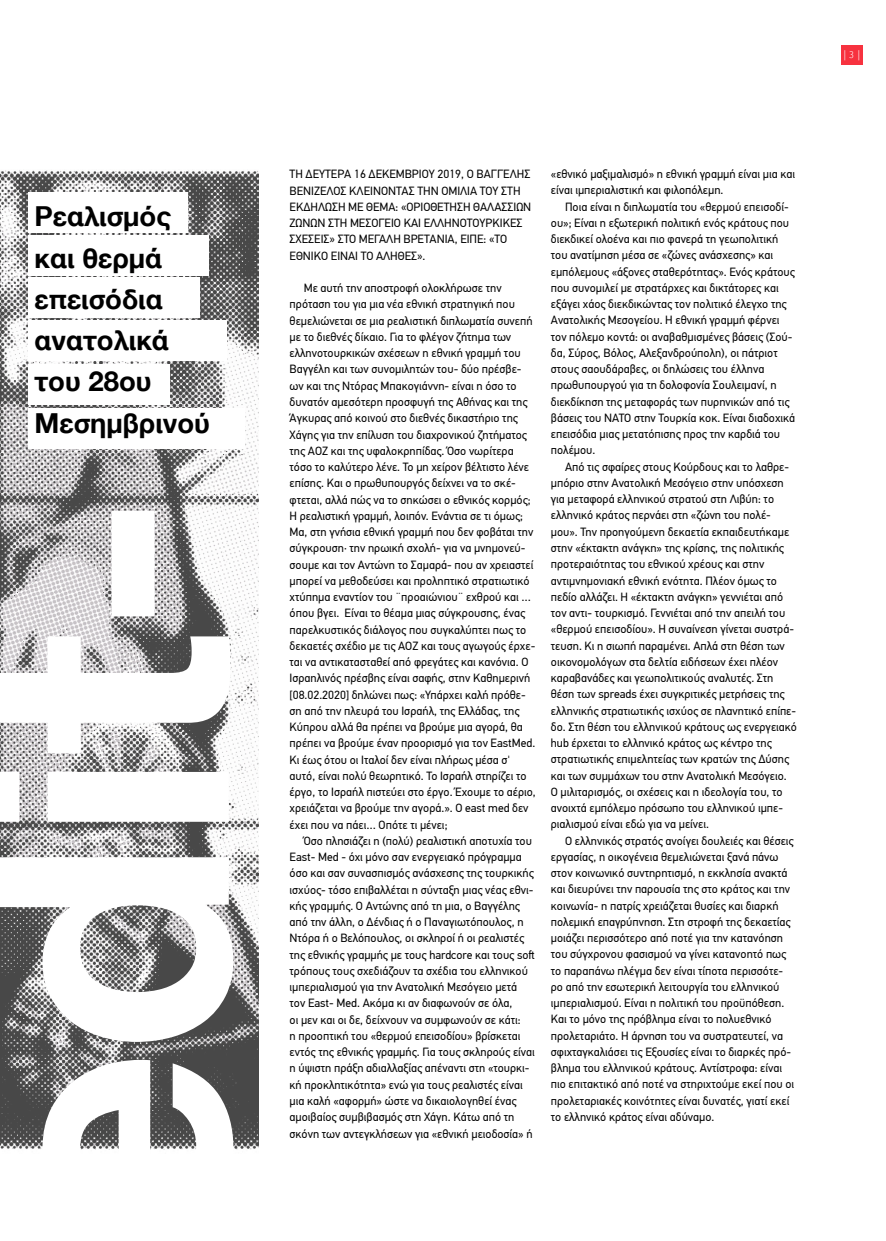
<style>
.page{position:relative;width:886px;height:1241px;background:#fff}
.page>*{position:absolute;margin:0;border:0;box-sizing:border-box;transform-origin:0 0}
.t1{font:700 27.5px/41.2px "Helvetica Neue";color:#000}
.t2{font:11.88px/16.2px "PF Din Text Pro";color:#000}
.t3{font:10px "Helvetica Neue World 45 Lt";color:#fff}
.s1{font-family:"PF Letter Gothic Display";font-weight:300}
</style>
<div class="page">
<div style="left:841px;top:45px;width:22px;height:19px;background:#f7323f"></div>
<img style="left:0;top:170px;width:259px;height:980px">
<svg style="left:0;top:510px;width:233px;height:640px"></svg>
<div style="left:28px;top:192px;width:160px;height:40px;background:#fff"></div>
<div style="left:28px;top:235px;width:181px;height:40px;background:#fff"></div>
<div style="left:28px;top:278px;width:172px;height:40px;background:#fff"></div>
<div style="left:28px;top:320px;width:199px;height:41px;background:#fff"></div>
<div style="left:28px;top:364px;width:142px;height:41px;background:#fff"></div>
<div style="left:28px;top:408px;width:216px;height:41px;background:#fff"></div>
<h1 class="t1" style="left:35px;top:196px;width:177px">Ρεαλισμός και θερμά επεισόδια ανατολικά του 28ου<br>Μεσημβρινού</h1>
<p class="t2" style="left:290px;top:166px;width:243px">ΤΗ ΔΕΥΤΈΡΑ 16 ΔΕΚΕΜΒΡΊΟΥ 2019, Ο ΒΑΓΓΈΛΗΣ ΒΕΝΙΖΈΛΟΣ ΚΛΕΊΝΟΝΤΑΣ ΤΗΝ ΟΜΙΛΊΑ ΤΟΥ ΣΤΗ ΕΚΔΉΛΩΣΗ ΜΕ ΘΈΜΑ: «ΟΡΙΟΘΈΤΗΣΗ ΘΑΛΑΣΣΊΩΝ ΖΩΝΏΝ ΣΤΗ ΜΕΣΌΓΕΙΟ ΚΑΙ ΕΛΛΗΝΟΤΟΥΡΚΙΚΈΣ ΣΧΈΣΕΙΣ» ΣΤΟ ΜΕΓΆΛΗ ΒΡΕΤΑΝΊΑ, ΕΊΠΕ: «ΤΟ ΕΘΝΙΚΌ ΕΊΝΑΙ ΤΟ ΑΛΗΘΈΣ».</p>
<p class="t2" style="left:290px;top:280px;width:248px;text-indent:14px">Με αυτή την αποστροφή ολοκλήρωσε την πρόταση του για μια νέα εθνική στρατηγική που θεμελιώνεται σε μια ρεαλιστική διπλωματία συνεπή με το διεθνές δίκαιο. Για το φλέγον ζήτημα των ελληνοτουρκικών σχέσεων η εθνική γραμμή του Βαγγέλη και των συνομιλητών του- δύο πρέσβε&shy;ων και της Ντόρας Μπακογιάννη- είναι η όσο το δυνατόν αμεσότερη προσφυγή της Αθήνας και της Άγκυρας από κοινού στο διεθνές δικαστήριο της Χάγης για την επίλυση του διαχρονικού ζητήματος της ΑΟΖ και της υφαλοκρηπίδας. Όσο νωρίτερα τόσο το καλύτερο λένε. Το μη χείρον βέλτιστο λένε επίσης. Και ο πρωθυπουργός δείχνει να το σκέ&shy;φτεται, αλλά πώς να το σηκώσει ο εθνικός κορμός; Η ρεαλιστική γραμμή, λοιπόν. Ενάντια σε τι όμως; Μα, στη γνήσια εθνική γραμμή που δεν φοβάται την σύγκρουση· την ηρωική σχολή- για να μνημονεύ&shy;σουμε και τον Αντώνη το Σαμαρά- που αν χρειαστεί μπορεί να μεθοδεύσει και προληπτικό στρατιωτικό χτύπημα εναντίον του ¨προαιώνιου¨ εχθρού και … όπου βγει. Είναι το θέαμα μιας σύγκρουσης, ένας παρελκυστικός διάλογος που συγκαλύπτει πως το δεκαετές σχέδιο με τις ΑΟΖ και τους αγωγούς έρχε&shy;ται να αντικατασταθεί από φρεγάτες και κανόνια. Ο Ισραηλινός πρέσβης είναι σαφής, στην Καθημερινή [08.02.2020] δηλώνει πως: «Υπάρχει καλή πρόθε&shy;ση από την πλευρά του Ισραήλ, της Ελλάδας, της Κύπρου αλλά θα πρέπει να βρούμε μια αγορά, θα πρέπει να βρούμε έναν προορισμό για τον EastMed.<br>Κι έως ότου οι Ιταλοί δεν είναι πλήρως μέσα σ' αυτό, είναι πολύ θεωρητικό. Το Ισραήλ στηρίζει το έργο, το Ισραήλ πιστεύει στο έργο. Έχουμε το αέριο, χρειάζεται να βρούμε την αγορά.». Ο east med δεν έχει που να πάει… Οπότε τι μένει;</p>
<p class="t2" style="left:290px;top:832px;width:247px;text-indent:14px">Όσο πλησιάζει η (πολύ) ρεαλιστική αποτυχία του East- Med - όχι μόνο σαν ενεργειακό πρόγραμμα όσο και σαν συνασπισμός ανάσχεσης της τουρκικής ισχύος- τόσο επιβαλλέται η σύνταξη μιας νέας εθνι&shy;κής γραμμής. Ο Αντώνης από τη μια, ο Βαγγέλης από την άλλη, ο Δένδιας ή ο Παναγιωτόπουλος, η Ντόρα ή ο Βελόπουλος, οι σκληροί ή οι ρεαλιστές της εθνικής γραμμής με τους hardcore και τους soft τρόπους τους σχεδιάζουν τα σχέδια του ελληνικού ιμπεριαλισμού για την Ανατολική Μεσόγειο μετά τον East- Med. Ακόμα κι αν διαφωνούν σε όλα,<br>οι μεν και οι δε, δείχνουν να συμφωνούν σε κάτι:<br>η προοπτική του «θερμού επεισοδίου» βρίσκεται εντός της εθνικής γραμμής. Για τους σκληρούς είναι η ύψιστη πράξη αδιαλλαξίας απέναντι στη «τουρκι&shy;κή προκλητικότητα» ενώ για τους ρεαλιστές είναι μια καλή «αφορμή» ώστε να δικαιολογηθεί ένας αμοιβαίος συμβιβασμός στη Χάγη. Κάτω από τη σκόνη των αντεγκλήσεων για «εθνική μειοδοσία» ή</p>
<p class="t2" style="left:551px;top:166px;width:246px">«εθνικό μαξιμαλισμό» η εθνική γραμμή είναι μια και είναι ιμπεριαλιστική και φιλοπόλεμη.</p>
<p class="t2" style="left:551px;top:198px;width:246px;text-indent:14px">Ποια είναι η διπλωματία του «θερμού επεισοδί&shy;ου»; Είναι η εξωτερική πολιτική ενός κράτους που διεκδικεί ολοένα και πιο φανερά τη γεωπολιτική του ανατίμηση μέσα σε «ζώνες ανάσχεσης» και εμπόλεμους «άξονες σταθερότητας». Ενός κράτους που συνομιλεί με στρατάρχες και δικτάτορες και εξάγει χάος διεκδικώντας τον πολιτικό έλεγχο της Ανατολικής Μεσογείου. Η εθνική γραμμή φέρνει τον πόλεμο κοντά: οι αναβαθμισμένες βάσεις (Σού&shy;δα, Σύρος, Βόλος, Αλεξανδρούπολη), οι πάτριοτ στους σαουδάραβες, οι δηλώσεις του έλληνα πρωθυπουργού για τη δολοφονία Σουλειμανί, η διεκδίκηση της μεταφοράς των πυρηνικών από τις βάσεις του ΝΑΤΟ στην Τουρκία κοκ. Είναι διαδοχικά επεισόδια μιας μετατόπισης προς την καρδιά του πολέμου.</p>
<p class="t2" style="left:551px;top:458px;width:248px;text-indent:14px">Από τις σφαίρες στους Κούρδους και το λαθρε&shy;μπόριο στην Ανατολική Μεσόγειο στην υπόσχεση για μεταφορά ελληνικού στρατού στη Λιβύη: το ελληνικό κράτος περνάει στη «ζώνη του πολέ&shy;μου». Την προηγούμενη δεκαετία εκπαιδευτήκαμε στην «έκτακτη ανάγκη» της κρίσης, της πολιτικής προτεραιότητας του εθνικού χρέους και στην αντιμνημονιακή εθνική ενότητα. Πλέον όμως το πεδίο αλλάζει. Η «έκτακτη ανάγκη» γεννιέται από τον αντι- τουρκισμό. Γεννιέται από την απειλή του «θερμού επεισοδίου». Η συναίνεση γίνεται συστρά&shy;τευση. Κι η σιωπή παραμένει. Απλά στη θέση των οικονομολόγων στα δελτία ειδήσεων έχει πλέον καραβανάδες και γεωπολιτικούς αναλυτές. Στη θέση των spreads έχει συγκριτικές μετρήσεις της ελληνικής στρατιωτικής ισχύος σε πλανητικό επίπε&shy;δο. Στη θέση του ελληνικού κράτους ως ενεργειακό hub έρχεται το ελληνικό κράτος ως κέντρο της στρατιωτικής επιμελητείας των κρατών της Δύσης και των συμμάχων του στην Ανατολική Μεσόγειο.<br>Ο μιλιταρισμός, οι σχέσεις και η ιδεολογία του, το ανοιχτά εμπόλεμο πρόσωπο του ελληνικού ιμπε&shy;ριαλισμού είναι εδώ για να μείνει.</p>
<p class="t2" style="left:551px;top:832px;width:245px;text-indent:14px">Ο ελληνικός στρατός ανοίγει δουλειές και θέσεις εργασίας, η οικογένεια θεμελιώνεται ξανά πάνω στον κοινωνικό συντηρητισμό, η εκκλησία ανακτά και διευρύνει την παρουσία της στο κράτος και την κοινωνία- η πατρίς χρειάζεται θυσίες και διαρκή πολεμική επαγρύπνηση. Στη στροφή της δεκαετίας μοιάζει περισσότερο από ποτέ για την κατανόηση του σύγχρονου φασισμού να γίνει κατανοητό πως το παραπάνω πλέγμα δεν είναι τίποτα περισσότε&shy;ρο από την εσωτερική λειτουργία του ελληνικού ιμπεριαλισμού. Είναι η πολιτική του προϋπόθεση.<br>Και το μόνο της πρόβλημα είναι το πολυεθνικό προλεταριάτο. Η άρνηση του να συστρατευτεί, να σφιχταγκαλιάσει τις Εξουσίες είναι το διαρκές πρό&shy;βλημα του ελληνικού κράτους. Αντίστροφα: είναι πιο επιτακτικό από ποτέ να στηριχτούμε εκεί που οι προλεταριακές κοινότητες είναι δυνατές, γιατί εκεί το ελληνικό κράτος είναι αδύναμο.</p>
<p class="t3" style="left:844px;top:49px;width:18px">| <span class="s1">3</span> |</p>
</div>
